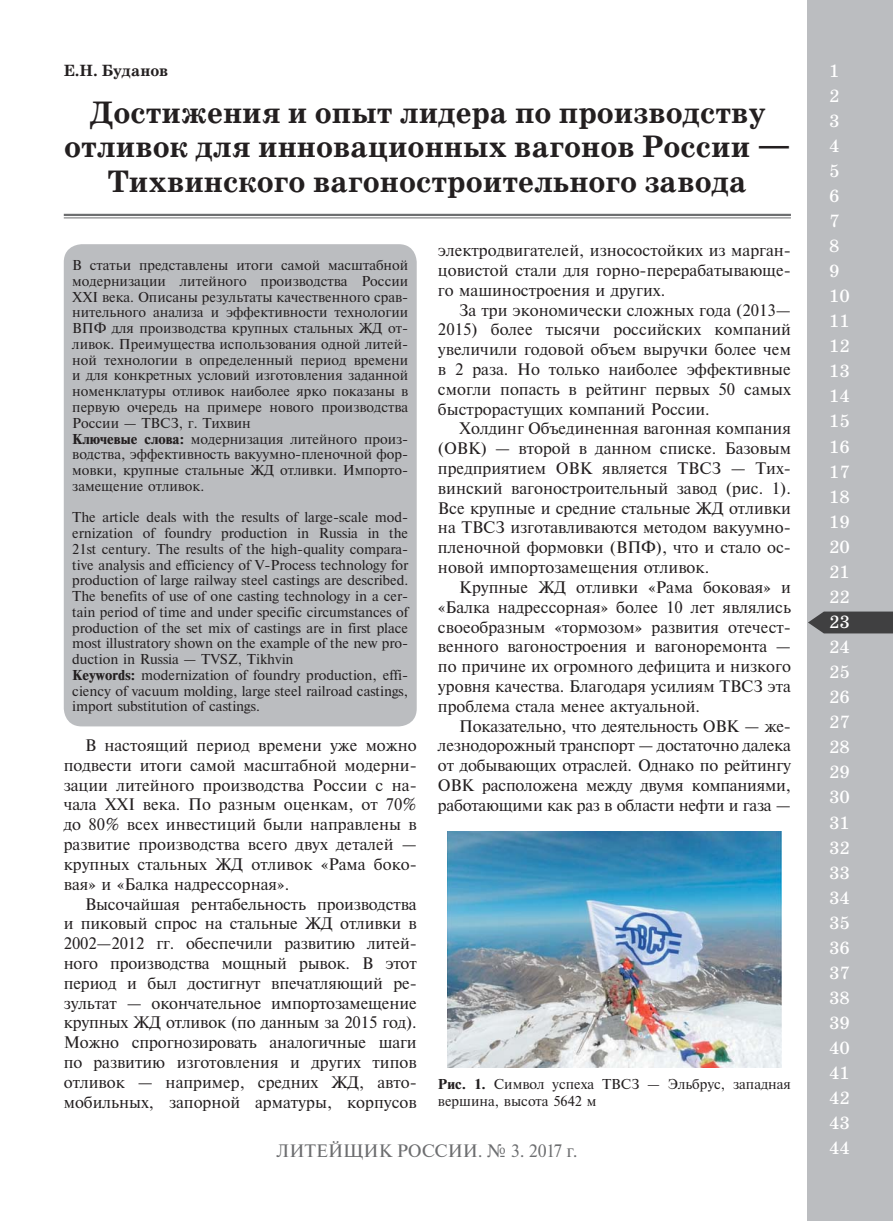
<style>
.page{position:relative;width:893px;height:1221px;background:#fff}
.page>*{position:absolute;margin:0;border:0;box-sizing:border-box;transform-origin:0 0}
.t1{font:700 31.5px/34.5px "School";color:#231f20;text-align:center}
.t2{font:18px/25px "School";color:#fff}
.t3{font:18px "Newton";color:#6d6e70}
.t4{font:700 16.5px "School";color:#231f20}
.t5{font:15.75px/19.8px "Times ET";color:#231f20;text-align:justify}
.t6{font:13.5px/15.8px "Times ET";color:#231f20}
.s1{font-weight:700}
</style>
<div class="page">
<div style="left:808px;top:0;width:85px;height:1220px;background:#bbbdc0"></div>
<div style="left:64px;top:244px;width:353px;height:482px;background:#bbbdc0;border-radius:18px"></div>
<svg style="left:808px;top:611px;width:85px;height:22px;background:#4e4e4f"></svg>
<hr style="left:64px;top:214px;width:727px;height:2px;background:#6d6e70">
<hr style="left:64px;top:217px;width:727px;height:1px;background:#6d6e70">
<img style="left:447px;top:831px;width:335px;height:236px">
<p class="t4" style="left:64px;top:63px;width:106px">Е.Н. Буданов</p>
<h1 class="t1" style="left:64px;top:98px;width:728px">Достижения и опыт лидера по производству отливок для инновационных вагонов России —<br>Тихвинского вагоностроительного завода</h1>
<p class="t6" style="left:72px;top:258px;width:337px">В статьи представлены итоги самой масштабной модернизации литейного производства России XXI века. Описаны результаты качественного срав&shy;нительного анализа и эффективности технологии ВПФ для производства крупных стальных ЖД от&shy;ливок. Преимущества использования одной литей&shy;ной технологии в определенный период времени и для конкретных условий изготовления заданной номенклатуры отливок наиболее ярко показаны в первую очередь на примере нового производства России — ТВСЗ, г. Тихвин<br><span class="s1">Ключевые слова:</span> модернизация литейного произ&shy;водства, эффективность вакуумно-пленочной фор&shy;мовки, крупные стальные ЖД отливки. Импорто&shy;замещение отливок.</p>
<p class="t6" style="left:72px;top:510px;width:337px">The article deals with the results of large-scale mod&shy;ernization of foundry production in Russia in the 21st century. The results of the high-quality compara&shy;tive analysis and efficiency of V-Process technology for production of large railway steel castings are described.<br>The benefits of use of one casting technology in a cer&shy;tain period of time and under specific circumstances of production of the set mix of castings are in first place most illustratory shown on the example of the new pro&shy;duction in Russia — TVSZ, Tikhvin<br><span class="s1">Keywords:</span> modernization of foundry production, effi&shy;ciency of vacuum molding, large steel railroad castings, import substitution of castings.</p>
<p class="t5" style="left:64px;top:736px;width:354px;text-indent:21px">В настоящий период времени уже можно подвести итоги самой масштабной модерни&shy;зации литейного производства России с на&shy;чала XXI века. По разным оценкам, от 70% до 80% всех инвестиций были направлены в развитие производства всего двух деталей — крупных стальных ЖД отливок «Рама боко&shy;вая» и «Балка надрессорная».</p>
<p class="t5" style="left:64px;top:895px;width:354px;text-indent:21px">Высочайшая рентабельность производства и пиковый спрос на стальные ЖД отливки в 2002—2012 гг. обеспечили развитию литей&shy;ного производства мощный рывок. В этот период и был достигнут впечатляющий ре&shy;зультат — окончательное импортозамещение крупных ЖД отливок (по данным за 2015 год).<br>Можно спрогнозировать аналогичные шаги по развитию изготовления и других типов отливок — например, средних ЖД, авто&shy;мобильных, запорной арматуры, корпусов</p>
<p class="t5" style="left:438px;top:242px;width:354px">электродвигателей, износостойких из марган&shy;цовистой стали для горно-перерабатывающе&shy;го машиностроения и других.</p>
<p class="t5" style="left:438px;top:301px;width:354px;text-indent:21px">За три экономически сложных года (2013— 2015) более тысячи российских компаний увеличили годовой объем выручки более чем в 2 раза. Но только наиболее эффективные смогли попасть в рейтинг первых 50 самых быстрорастущих компаний России.</p>
<p class="t5" style="left:438px;top:420px;width:354px;text-indent:21px">Холдинг Объединенная вагонная компания (ОВК) — второй в данном списке. Базовым предприятием ОВК является ТВСЗ — Тих&shy;винский вагоностроительный завод (рис. 1).<br>Все крупные и средние стальные ЖД отливки на ТВСЗ изготавливаются методом вакуумно&shy;пленочной формовки (ВПФ), что и стало ос&shy;новой импортозамещения отливок.</p>
<p class="t5" style="left:438px;top:578px;width:354px;text-indent:21px">Крупные ЖД отливки «Рама боковая» и «Балка надрессорная» более 10 лет являлись своеобразным «тормозом» развития отечест&shy;венного вагоностроения и вагоноремонта — по причине их огромного дефицита и низкого уровня качества. Благодаря усилиям ТВСЗ эта проблема стала менее актуальной.</p>
<p class="t5" style="left:438px;top:717px;width:354px;text-indent:21px">Показательно, что деятельность ОВК — же&shy;лезнодорожный транспорт — достаточно далека от добывающих отраслей. Однако по рейтингу ОВК расположена между двумя компаниями, работающими как раз в области нефти и газа —</p>
<p class="t6" style="left:438px;top:1077px;width:354px;line-height:16.2px"><span class="s1">Рис. 1.</span> Символ успеха ТВСЗ — Эльбрус, западная вершина, высота 5642 м</p>
<p class="t2" style="left:829px;top:60px;width:22px">1<br>2<br>3<br>4<br>5<br>6<br>7<br>8<br>9<br>10<br>11<br>12<br>13<br>14<br>15<br>16<br>17<br>18<br>19<br>20<br>21<br>22</p>
<p class="t2" style="left:829px;top:636px;width:22px;text-align:justify">24<br>25<br>26<br>27<br>28<br>29<br>30<br>31<br>32<br>33<br>34<br>35<br>36<br>37<br>38<br>39<br>40<br>41<br>42<br>43</p>
<p class="t2" style="left:829px;top:611px;width:22px">23</p>
<p class="t3" style="left:277px;top:1144px;width:302px">ЛИТЕЙЩИК РОССИИ. № 3. 2017 г.</p>
<p class="t2" style="left:829px;top:1137px;width:22px">44</p>
</div>
